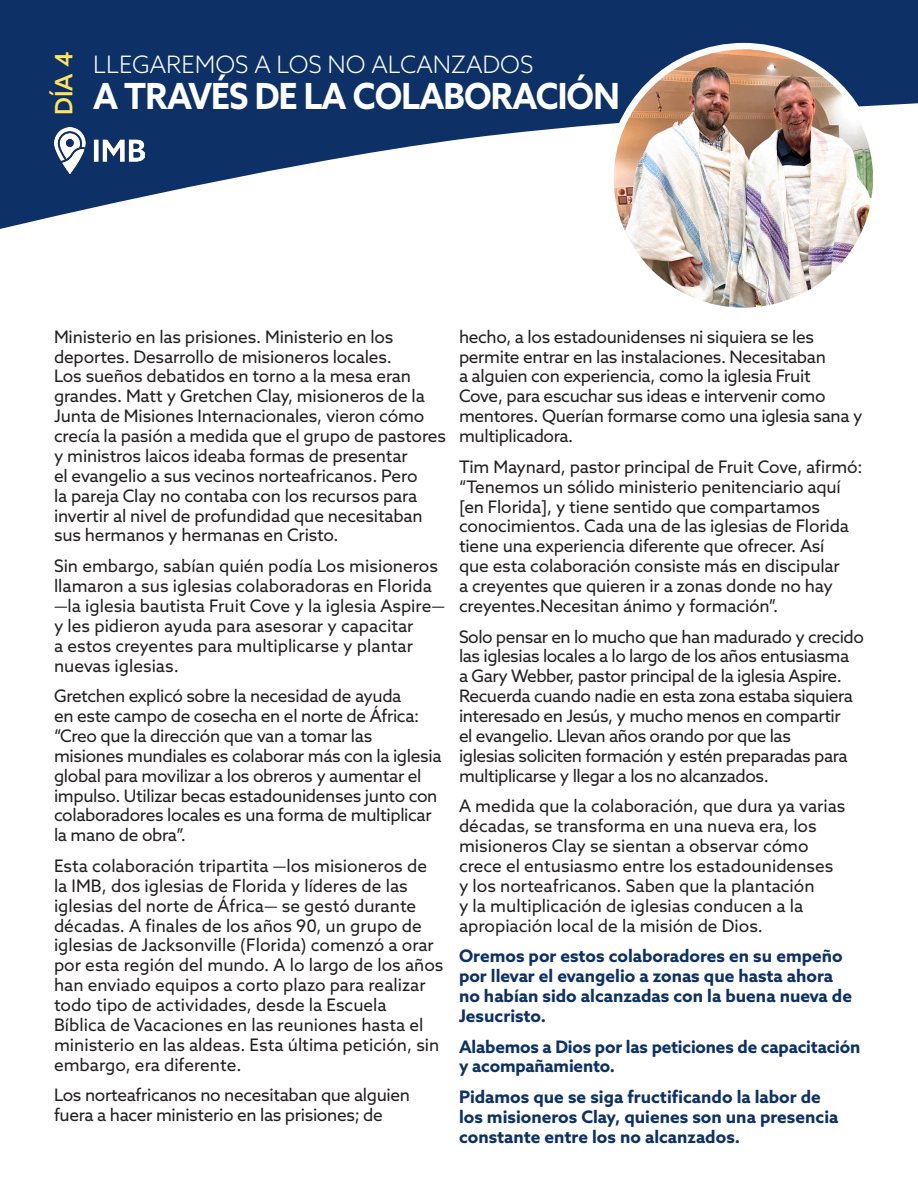
<style>
.page{position:relative;width:918px;height:1188px;background:#fff}
.page>*{position:absolute;margin:0;border:0;box-sizing:border-box;transform-origin:0 0}
.t1{font:700 36px "Azo Sans";letter-spacing:-.025em;color:#fff;scale:.93 1}
.t2{font:300 24px "Azo Sans";color:#fff}
.t3{font:500 24px "Azo Sans";color:#ffe55e}
.t4{font:17.25px/20px "Azo Sans";letter-spacing:-.01em;color:#231f20}
.t5{font:700 17.25px/19.8px "Azo Sans";color:#0d3166}
</style>
<div class="page">
<svg style="left:0;top:0;width:918px;height:229px;fill:#0d3166"></svg>
<img style="left:55px;top:128px;width:89px;height:45px">
<img style="left:610px;top:46px;width:266px;height:260px">
<div style="left:607px;top:43px;width:273px;height:271px;border:7px solid #fff;border-radius:50%"></div>
<p class="t3" style="left:48px;top:115px;width:64px;rotate:-90deg">DÍA 4</p>
<p class="t2" style="left:93px;top:48px;width:442px">LLEGAREMOS A LOS NO ALCANZADOS</p>
<p class="t1" style="left:93px;top:73px;width:568px">A TRAVÉS DE LA COLABORACIÓN</p>
<p class="t4" style="left:54px;top:326px;width:394px">Ministerio en las prisiones. Ministerio en los deportes. Desarrollo de misioneros locales.<br>Los sueños debatidos en torno a la mesa eran grandes. Matt y Gretchen Clay, misioneros de la Junta de Misiones Internacionales, vieron cómo crecía la pasión a medida que el grupo de pastores y ministros laicos ideaba formas de presentar<br>el evangelio a sus vecinos norteafricanos. Pero<br>la pareja Clay no contaba con los recursos para invertir al nivel de profundidad que necesitaban sus hermanos y hermanas en Cristo.</p>
<p class="t4" style="left:54px;top:556px;width:392px">Sin embargo, sabían quién podía Los misioneros llamaron a sus iglesias colaboradoras en Florida —la iglesia bautista Fruit Cove y la iglesia Aspire— y les pidieron ayuda para asesorar y capacitar<br>a estos creyentes para multiplicarse y plantar nuevas iglesias.</p>
<p class="t4" style="left:54px;top:686px;width:389px">Gretchen explicó sobre la necesidad de ayuda<br>en este campo de cosecha en el norte de África: “Creo que la dirección que van a tomar las misiones mundiales es colaborar más con la iglesia global para movilizar a los obreros y aumentar el impulso. Utilizar becas estadounidenses junto con colaboradores locales es una forma de multiplicar la mano de obra”.</p>
<p class="t4" style="left:54px;top:856px;width:391px">Esta colaboración tripartita —los misioneros de la IMB, dos iglesias de Florida y líderes de las iglesias del norte de África— se gestó durante décadas. A finales de los años 90, un grupo de iglesias de Jacksonville (Florida) comenzó a orar por esta región del mundo. A lo largo de los años han enviado equipos a corto plazo para realizar todo tipo de actividades, desde la Escuela<br>Bíblica de Vacaciones en las reuniones hasta el ministerio en las aldeas. Esta última petición, sin embargo, era diferente.</p>
<p class="t4" style="left:54px;top:1085px;width:358px">Los norteafricanos no necesitaban que alguien fuera a hacer ministerio en las prisiones; de</p>
<p class="t4" style="left:459px;top:326px;width:405px">hecho, a los estadounidenses ni siquiera se les permite entrar en las instalaciones. Necesitaban<br>a alguien con experiencia, como la iglesia Fruit<br>Cove, para escuchar sus ideas e intervenir como mentores. Querían formarse como una iglesia sana y multiplicadora.</p>
<p class="t4" style="left:459px;top:456px;width:405px">Tim Maynard, pastor principal de Fruit Cove, afirmó: “Tenemos un sólido ministerio penitenciario aquí [en Florida], y tiene sentido que compartamos conocimientos. Cada una de las iglesias de Florida tiene una experiencia diferente que ofrecer. Así<br>que esta colaboración consiste más en discipular<br>a creyentes que quieren ir a zonas donde no hay creyentes.Necesitan ánimo y formación”.</p>
<p class="t4" style="left:459px;top:626px;width:406px">Solo pensar en lo mucho que han madurado y crecido las iglesias locales a lo largo de los años entusiasma<br>a Gary Webber, pastor principal de la iglesia Aspire.<br>Recuerda cuando nadie en esta zona estaba siquiera interesado en Jesús, y mucho menos en compartir<br>el evangelio. Llevan años orando por que las<br>iglesias soliciten formación y estén preparadas para multiplicarse y llegar a los no alcanzados.</p>
<p class="t4" style="left:459px;top:796px;width:388px">A medida que la colaboración, que dura ya varias décadas, se transforma en una nueva era, los misioneros Clay se sientan a observar cómo crece el entusiasmo entre los estadounidenses y los norteafricanos. Saben que la plantación<br>y la multiplicación de iglesias conducen a la apropiación local de la misión de Dios.</p>
<p class="t5" style="left:459px;top:946px;width:395px">Oremos por estos colaboradores en su empeño por llevar el evangelio a zonas que hasta ahora no habían sido alcanzadas con la buena nueva de Jesucristo.</p>
<p class="t5" style="left:459px;top:1036px;width:403px">Alabemos a Dios por las peticiones de capacitación y acompañamiento.</p>
<p class="t5" style="left:459px;top:1087px;width:381px">Pidamos que se siga fructificando la labor de los misioneros Clay, quienes son una presencia constante entre los no alcanzados.</p>
</div>
